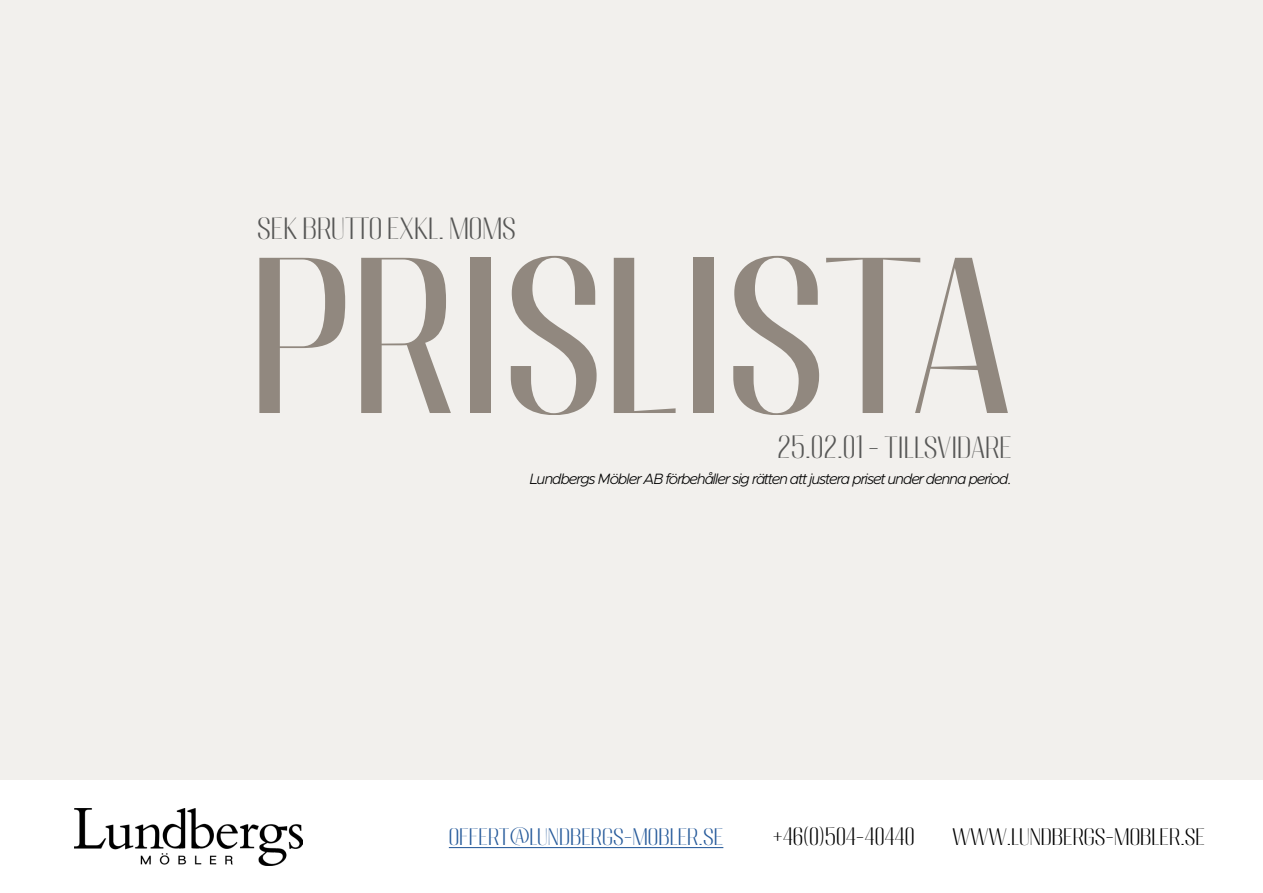
<style>
.page{position:relative;width:1263px;height:893px;background:#fff}
.page>*{position:absolute;margin:0;border:0;box-sizing:border-box;transform-origin:0 0}
.t1{font:195px "Migha";color:#796f64}
.t2{font:300 27px "Migha";color:#575756}
.t3{font:300 21px "Migha";color:#000}
.t4{font:300 21px "Migha";color:#275b9b}
.t5{font:italic 300 15px "Clarity City";letter-spacing:-.075em;color:#000}
</style>
<div class="page">
<div style="left:0;top:0;width:1263px;height:780px;background:#f2f0ed"></div>
<hr style="left:449px;top:847px;width:274px;height:1px;background:#275b9b">
<img style="left:75px;top:808px;width:228px;height:58px">
<h2 class="t2" style="left:257px;top:209px;width:260px">SEK BRUTTO EXKL. MOMS</h2>
<h1 class="t1" style="left:249px;top:202px;width:765px">PRISLISTA</h1>
<h2 class="t2" style="left:777px;top:428px;width:237px">25.02.01 - TILLSVIDARE</h2>
<p class="t5" style="left:529px;top:469px;width:484px">Lundbergs Möbler AB förbehåller sig rätten att justera priset under denna period.</p>
<h3 class="t4" style="left:449px;top:822px;width:276px">OFFERT@LUNDBERGS-MOBLER.SE</h3>
<h3 class="t3" style="left:773px;top:822px;width:143px">+46(0)504-40440</h3>
<h3 class="t3" style="left:952px;top:822px;width:254px">WWW.LUNDBERGS-MOBLER.SE</h3>
</div>
